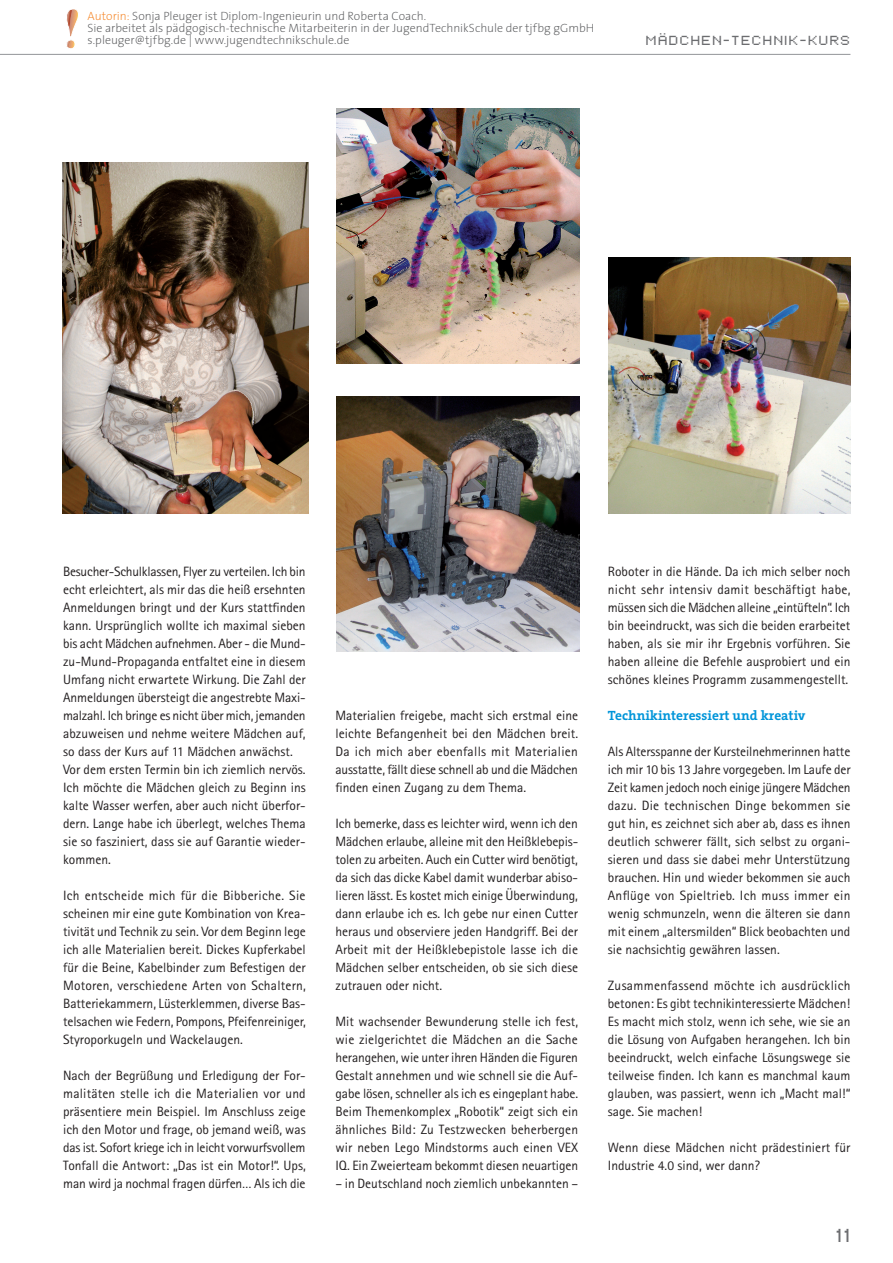
<style>
.page{position:relative;width:893px;height:1263px;background:#fff}
.page>*{position:absolute;margin:0;border:0;box-sizing:border-box;transform-origin:0 0}
.t1{font:15px "Pixel FJ8 pt 1 Normal";color:#6c6d70}
.t2{font:13.5px/18px "Rotis Sans Serif";color:#231f20;text-align:justify}
.t3{font:700 13.5px "The Serif";color:#0095d9}
.t4{font:200 12px/12px "The Sans";color:#57585a}
.t5{font:10.5px "Pixel FJ8 pt 1 Normal";letter-spacing:.16em;color:#6c6d70}
.s1{color:#f58220}
</style>
<div class="page">
<svg style="left:66px;top:9px;width:12px;height:40px"></svg>
<hr style="left:0;top:54px;width:850px;height:1px;background:#939598">
<img style="left:62px;top:162px;width:247px;height:351px">
<img style="left:337px;top:108px;width:242px;height:255px">
<img style="left:608px;top:258px;width:242px;height:255px">
<img style="left:337px;top:396px;width:242px;height:255px">
<p class="t4" style="left:88px;top:10px;width:508px"><span class="s1">Autorin:</span> Sonja Pleuger ist Diplom-Ingenieurin und Roberta Coach.<br>Sie arbeitet als pädgogisch-technische Mitarbeiterin in der JugendTechnikSchule der tjfbg gGmbH s.pleuger@tjfbg.de | www.jugendtechnikschule.de</p>
<p class="t5" style="left:647px;top:32px;width:205px">MÄDCHEN-TECHNIK-KURS</p>
<p class="t2" style="left:63px;top:562px;width:244px;text-align:left">Besucher-Schulklassen, Flyer zu verteilen. Ich bin echt erleichtert, als mir das die heiß ersehnten Anmeldungen bringt und der Kurs stattfinden kann. Ursprünglich wollte ich maximal sieben bis acht Mädchen aufnehmen. Aber - die Mund&shy;zu-Mund-Propaganda entfaltet eine in diesem Umfang nicht erwartete Wirkung. Die Zahl der Anmeldungen übersteigt die angestrebte Maxi&shy;malzahl. Ich bringe es nicht über mich, jemanden abzuweisen und nehme weitere Mädchen auf, so dass der Kurs auf 11 Mädchen anwächst.<br>Vor dem ersten Termin bin ich ziemlich nervös.<br>Ich möchte die Mädchen gleich zu Beginn ins kalte Wasser werfen, aber auch nicht überfor&shy;dern. Lange habe ich überlegt, welches Thema sie so fasziniert, dass sie auf Garantie wieder&shy;kommen.</p>
<p class="t2" style="left:63px;top:886px;width:244px">Ich entscheide mich für die Bibberiche. Sie scheinen mir eine gute Kombination von Krea&shy;tivität und Technik zu sein. Vor dem Beginn lege ich alle Materialien bereit. Dickes Kupferkabel für die Beine, Kabelbinder zum Befestigen der Motoren, verschiedene Arten von Schaltern, Batteriekammern, Lüsterklemmen, diverse Bas&shy;telsachen wie Federn, Pompons, Pfeifenreiniger, Styroporkugeln und Wackelaugen.</p>
<p class="t2" style="left:63px;top:1066px;width:244px">Nach der Begrüßung und Erledigung der For&shy;malitäten stelle ich die Materialien vor und präsentiere mein Beispiel. Im Anschluss zeige ich den Motor und frage, ob jemand weiß, was das ist. Sofort kriege ich in leicht vorwurfsvollem Tonfall die Antwort: „Das ist ein Motor!“. Ups, man wird ja nochmal fragen dürfen… Als ich die</p>
<p class="t2" style="left:335px;top:706px;width:244px">Materialien freigebe, macht sich erstmal eine leichte Befangenheit bei den Mädchen breit.<br>Da ich mich aber ebenfalls mit Materialien ausstatte, fällt diese schnell ab und die Mädchen finden einen Zugang zu dem Thema.</p>
<p class="t2" style="left:335px;top:814px;width:244px">Ich bemerke, dass es leichter wird, wenn ich den Mädchen erlaube, alleine mit den Heißklebepis&shy;tolen zu arbeiten. Auch ein Cutter wird benötigt, da sich das dicke Kabel damit wunderbar abiso&shy;lieren lässt. Es kostet mich einige Überwindung, dann erlaube ich es. Ich gebe nur einen Cutter heraus und observiere jeden Handgriff. Bei der Arbeit mit der Heißklebepistole lasse ich die Mädchen selber entscheiden, ob sie sich diese zutrauen oder nicht.</p>
<p class="t2" style="left:335px;top:1012px;width:244px">Mit wachsender Bewunderung stelle ich fest, wie zielgerichtet die Mädchen an die Sache herangehen, wie unter ihren Händen die Figuren Gestalt annehmen und wie schnell sie die Auf&shy;gabe lösen, schneller als ich es eingeplant habe.<br>Beim Themenkomplex „Robotik“ zeigt sich ein ähnliches Bild: Zu Testzwecken beherbergen wir neben Lego Mindstorms auch einen VEX IQ. Ein Zweierteam bekommt diesen neuartigen</p>
<p class="t2" style="left:335px;top:1174px;width:244px">– in Deutschland noch ziemlich unbekannten –</p>
<p class="t2" style="left:608px;top:562px;width:244px">Roboter in die Hände. Da ich mich selber noch nicht sehr intensiv damit beschäftigt habe, müssen sich die Mädchen alleine „eintüfteln“. Ich bin beeindruckt, was sich die beiden erarbeitet haben, als sie mir ihr Ergebnis vorführen. Sie haben alleine die Befehle ausprobiert und ein schönes kleines Programm zusammengestellt.</p>
<p class="t3" style="left:608px;top:704px;width:199px">Technikinteressiert und kreativ</p>
<p class="t2" style="left:608px;top:742px;width:244px">Als Altersspanne der Kursteilnehmerinnen hatte ich mir 10 bis 13 Jahre vorgegeben. Im Laufe der Zeit kamen jedoch noch einige jüngere Mädchen dazu. Die technischen Dinge bekommen sie gut hin, es zeichnet sich aber ab, dass es ihnen deutlich schwerer fällt, sich selbst zu organi&shy;sieren und dass sie dabei mehr Unterstützung brauchen. Hin und wieder bekommen sie auch Anflüge von Spieltrieb. Ich muss immer ein wenig schmunzeln, wenn die älteren sie dann mit einem „altersmilden“ Blick beobachten und sie nachsichtig gewähren lassen.</p>
<p class="t2" style="left:608px;top:976px;width:244px">Zusammenfassend möchte ich ausdrücklich betonen: Es gibt technikinteressierte Mädchen!<br>Es macht mich stolz, wenn ich sehe, wie sie an die Lösung von Aufgaben herangehen. Ich bin beeindruckt, welch einfache Lösungswege sie teilweise finden. Ich kann es manchmal kaum glauben, was passiert, wenn ich „Macht mal!“ sage. Sie machen!</p>
<p class="t2" style="left:608px;top:1138px;width:244px">Wenn diese Mädchen nicht prädestiniert für<br>Industrie 4.0 sind, wer dann?</p>
<p class="t1" style="left:837px;top:1223px;width:15px">11</p>
</div>
